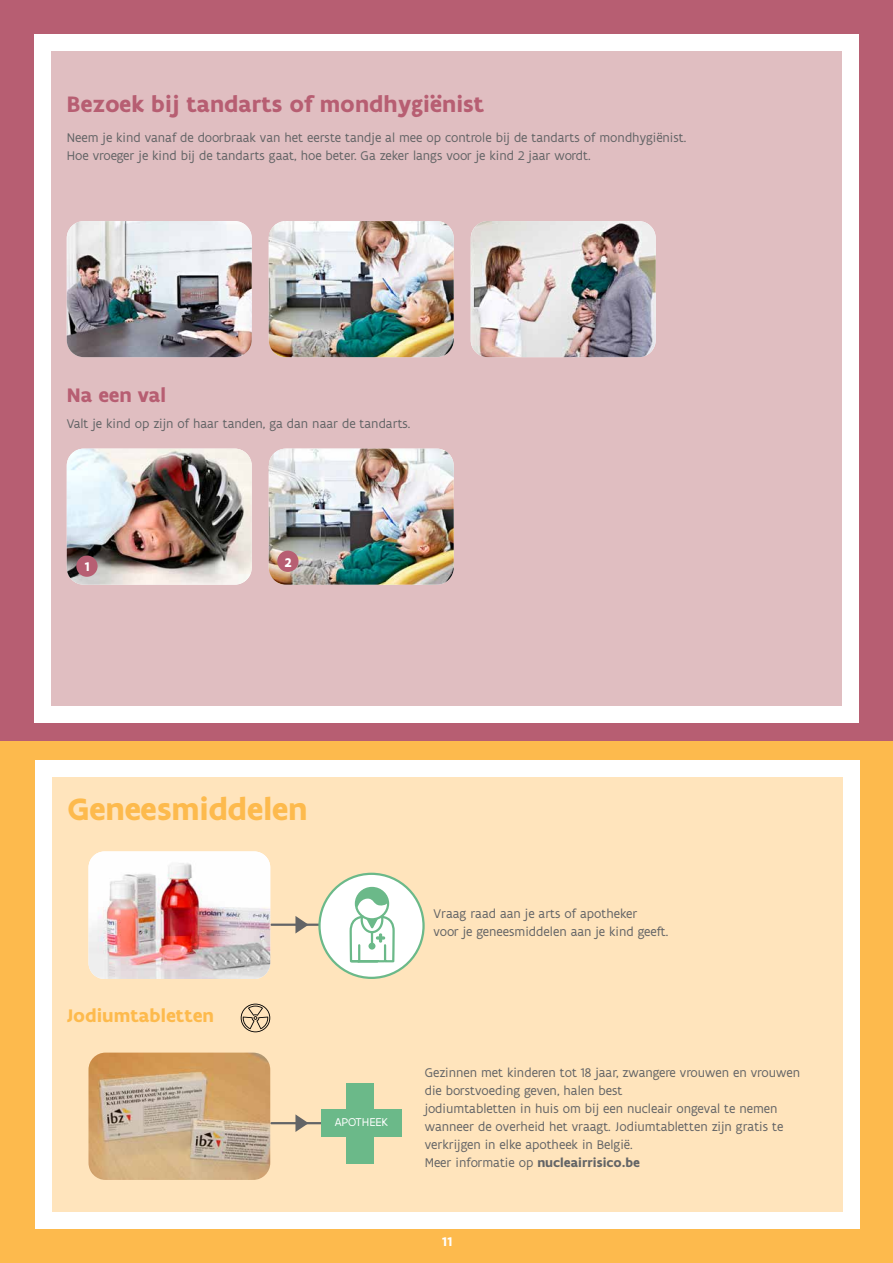
<style>
.page{position:relative;width:893px;height:1263px;background:#fff}
.page>*{position:absolute;margin:0;border:0;box-sizing:border-box;transform-origin:0 0}
.t1{font:700 33px "Flanders Art Sans";letter-spacing:-.01em;color:#fdba4d}
.t2{font:700 24px "Flanders Art Sans";color:#b75e72}
.t3{font:700 21px "Flanders Art Sans";color:#b75e72}
.t4{font:700 19.5px "Flanders Art Sans";color:#fdba4d}
.t5{font:13.5px/18px "Flanders Art Sans";color:#636466}
.t6{font:700 13.5px "Flanders Art Sans";color:#fff}
.t7{font:12.15px "Flanders Art Sans";color:#fff}
.s1{font-weight:700}
</style>
<div class="page">
<div style="left:0;top:0;width:893px;height:742px;background:#b75e72"></div>
<div style="left:34px;top:34px;width:825px;height:689px;background:#fff"></div>
<div style="left:51px;top:51px;width:791px;height:655px;background:#e0bec1"></div>
<img style="left:67px;top:221px;width:185px;height:136px">
<img style="left:67px;top:449px;width:185px;height:136px">
<img style="left:269px;top:221px;width:185px;height:136px">
<img style="left:471px;top:221px;width:185px;height:136px">
<img style="left:269px;top:449px;width:185px;height:136px">
<div style="left:277px;top:551px;width:21px;height:21px;background:#b75e72;border-radius:50%"></div>
<div style="left:76px;top:555px;width:22px;height:22px;background:#b75e72;border-radius:50%"></div>
<div style="left:1px;top:742px;width:892px;height:521px;background:#fdba4d"></div>
<div style="left:35px;top:760px;width:825px;height:469px;background:#fff"></div>
<div style="left:52px;top:777px;width:791px;height:435px;background:#ffe4bc"></div>
<hr style="left:271px;top:923px;width:62px;height:3px;background:#636466">
<svg style="left:295px;top:916px;width:14px;height:17px"></svg>
<hr style="left:271px;top:1122px;width:62px;height:2px;background:#636466">
<svg style="left:295px;top:1114px;width:14px;height:18px"></svg>
<img style="left:88px;top:851px;width:182px;height:128px">
<div style="left:319px;top:874px;width:105px;height:104px;background:#fff;border-radius:50%"></div>
<div style="left:318px;top:873px;width:107px;height:106px;border:2px solid #6bb989;border-radius:50%"></div>
<svg style="left:349px;top:886px;width:46px;height:77px"></svg>
<img style="left:88px;top:1052px;width:182px;height:128px">
<div style="left:347px;top:1083px;width:27px;height:80px;background:#6bb989"></div>
<div style="left:322px;top:1109px;width:80px;height:27px;background:#6bb989"></div>
<svg style="left:241px;top:1004px;width:29px;height:28px"></svg>
<h2 class="t2" style="left:67px;top:88px;width:419px">Bezoek bij tandarts of mondhygiënist</h2>
<p class="t5" style="left:67px;top:129px;width:621px">Neem je kind vanaf de doorbraak van het eerste tandje al mee op controle bij de tandarts of mondhygiënist.<br>Hoe vroeger je kind bij de tandarts gaat, hoe beter. Ga zeker langs voor je kind 2 jaar wordt.</p>
<h3 class="t3" style="left:67px;top:381px;width:101px">Na een val</h3>
<p class="t5" style="left:67px;top:415px;width:345px">Valt je kind op zijn of haar tanden, ga dan naar de tandarts.</p>
<p class="t6" style="left:84px;top:558px;width:7px">1</p>
<p class="t6" style="left:284px;top:554px;width:9px">2</p>
<h1 class="t1" style="left:67px;top:788px;width:242px">Geneesmiddelen</h1>
<h3 class="t4" style="left:66px;top:1003px;width:149px">Jodiumtabletten</h3>
<p class="t7" style="left:335px;top:1114px;width:55px">APOTHEEK</p>
<p class="t5" style="left:433px;top:904px;width:236px">Vraag raad aan je arts of apotheker<br>voor je geneesmiddelen aan je kind geeft.</p>
<p class="t5" style="left:425px;top:1063px;width:377px">Gezinnen met kinderen tot 18 jaar, zwangere vrouwen en vrouwen die borstvoeding geven, halen best<br>jodiumtabletten in huis om bij een nucleair ongeval te nemen wanneer de overheid het vraagt. Jodiumtabletten zijn gratis te verkrijgen in elke apotheek in België.<br>Meer informatie op <span class="s1">nucleairrisico.be</span></p>
<p class="t6" style="left:442px;top:1233px;width:12px">11</p>
<p class="t6" style="left:440px;top:1236px;width:14px">12</p>
</div>
